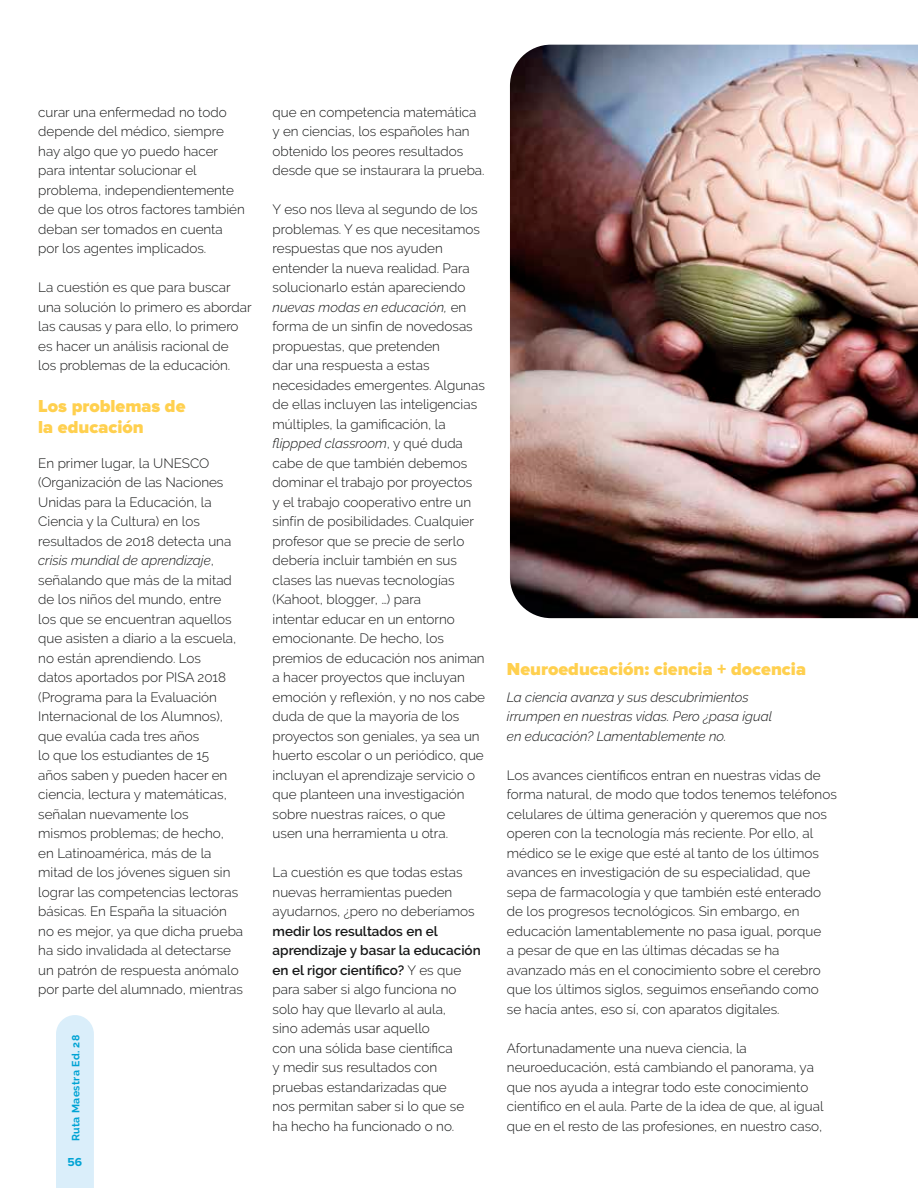
<style>
.page{position:relative;width:918px;height:1188px;background:#fff}
.page>*{position:absolute;margin:0;border:0;box-sizing:border-box;transform-origin:0 0}
.t1{font:900 18px/21.6px "Proxima Nova";color:#ffd04f}
.t2{font:300 13.5px/19.5px "Raleway";color:#151616}
.t3{font:italic 300 13.5px/19.5px "Raleway";color:#151616}
.t4{font:700 12px "Proxima Nova";color:#00a3d4}
.t5{font:700 10.5px "Raleway";letter-spacing:.04em;color:#00a3d4}
.s1{font-style:italic}
.s2{font-weight:600}
</style>
<div class="page">
<img style="left:509px;top:44px;width:409px;height:575px">
<div style="left:56px;top:1015px;width:38px;height:173px;background:#daeefa"></div>
<p class="t2" style="left:38px;top:102px;width:208px">curar una enfermedad no todo depende del médico, siempre hay algo que yo puedo hacer para intentar solucionar el problema, independientemente de que los otros factores también deban ser tomados en cuenta por los agentes implicados.</p>
<p class="t2" style="left:38px;top:278px;width:215px">La cuestión es que para buscar una solución lo primero es abordar las causas y para ello, lo primero es hacer un análisis racional de<br>los problemas de la educación.</p>
<h1 class="t1" style="left:38px;top:395px;width:149px">Los problemas de la educación</h1>
<p class="t2" style="left:38px;top:453px;width:206px">En primer lugar, la UNESCO (Organización de las Naciones<br>Unidas para la Educación, la<br>Ciencia y la Cultura) en los resultados de 2018 detecta una <span class="s1">crisis mundial de aprendizaje</span>, señalando que más de la mitad de los niños del mundo, entre<br>los que se encuentran aquellos que asisten a diario a la escuela, no están aprendiendo. Los<br>datos aportados por PISA 2018 (Programa para la Evaluación<br>Internacional de los Alumnos), que evalúa cada tres años<br>lo que los estudiantes de 15<br>años saben y pueden hacer en ciencia, lectura y matemáticas, señalan nuevamente los<br>mismos problemas; de hecho,<br>en Latinoamérica, más de la mitad de los jóvenes siguen sin lograr las competencias lectoras básicas. En España la situación no es mejor, ya que dicha prueba ha sido invalidada al detectarse un patrón de respuesta anómalo por parte del alumnado, mientras</p>
<p class="t5" style="left:70px;top:1141px;width:108px;rotate:-90deg">Ruta Maestra Ed. 28</p>
<p class="t4" style="left:68px;top:1155px;width:16px">56</p>
<p class="t2" style="left:273px;top:102px;width:213px">que en competencia matemática y en ciencias, los españoles han obtenido los peores resultados desde que se instaurara la prueba.</p>
<p class="t2" style="left:273px;top:200px;width:214px">Y eso nos lleva al segundo de los problemas. Y es que necesitamos respuestas que nos ayuden entender la nueva realidad. Para solucionarlo están apareciendo <span class="s1">nuevas modas en educación,</span> en forma de un sinfín de novedosas propuestas, que pretenden<br>dar una respuesta a estas necesidades emergentes. Algunas de ellas incluyen las inteligencias múltiples, la gamificación, la <span class="s1">flippped classroom</span>, y qué duda cabe de que también debemos dominar el trabajo por proyectos<br>y el trabajo cooperativo entre un sinfín de posibilidades. Cualquier profesor que se precie de serlo debería incluir también en sus clases las nuevas tecnologías (Kahoot, blogger, …) para<br>intentar educar en un entorno emocionante. De hecho, los premios de educación nos animan a hacer proyectos que incluyan emoción y reflexión, y no nos cabe duda de que la mayoría de los proyectos son geniales, ya sea un huerto escolar o un periódico, que incluyan el aprendizaje servicio o que planteen una investigación sobre nuestras raíces, o que<br>usen una herramienta u otra.</p>
<p class="t2" style="left:273px;top:863px;width:204px">La cuestión es que todas estas nuevas herramientas pueden ayudarnos, ¿pero no deberíamos</p>
<p class="t2" style="left:273px;top:921px;width:210px"><span class="s2">medir los resultados en el aprendizaje y basar la educación en el rigor científico?</span> Y es que para saber si algo funciona no solo hay que llevarlo al aula,<br>sino además usar aquello<br>con una sólida base científica<br>y medir sus resultados con pruebas estandarizadas que<br>nos permitan saber si lo que se ha hecho ha funcionado o no.</p>
<h1 class="t1" style="left:507px;top:659px;width:301px">Neuroeducación: ciencia + docencia</h1>
<p class="t3" style="left:507px;top:687px;width:267px">La ciencia avanza y sus descubrimientos irrumpen en nuestras vidas. Pero ¿pasa igual en educación? Lamentablemente no.</p>
<p class="t2" style="left:507px;top:765px;width:331px">Los avances científicos entran en nuestras vidas de forma natural, de modo que todos tenemos teléfonos celulares de última generación y queremos que nos operen con la tecnología más reciente. Por ello, al médico se le exige que esté al tanto de los últimos avances en investigación de su especialidad, que sepa de farmacología y que también esté enterado de los progresos tecnológicos. Sin embargo, en educación lamentablemente no pasa igual, porque<br>a pesar de que en las últimas décadas se ha avanzado más en el conocimiento sobre el cerebro que los últimos siglos, seguimos enseñando como<br>se hacía antes, eso sí, con aparatos digitales.</p>
<p class="t2" style="left:507px;top:1038px;width:318px">Afortunadamente una nueva ciencia, la neuroeducación, está cambiando el panorama, ya que nos ayuda a integrar todo este conocimiento científico en el aula. Parte de la idea de que, al igual que en el resto de las profesiones, en nuestro caso,</p>
</div>
